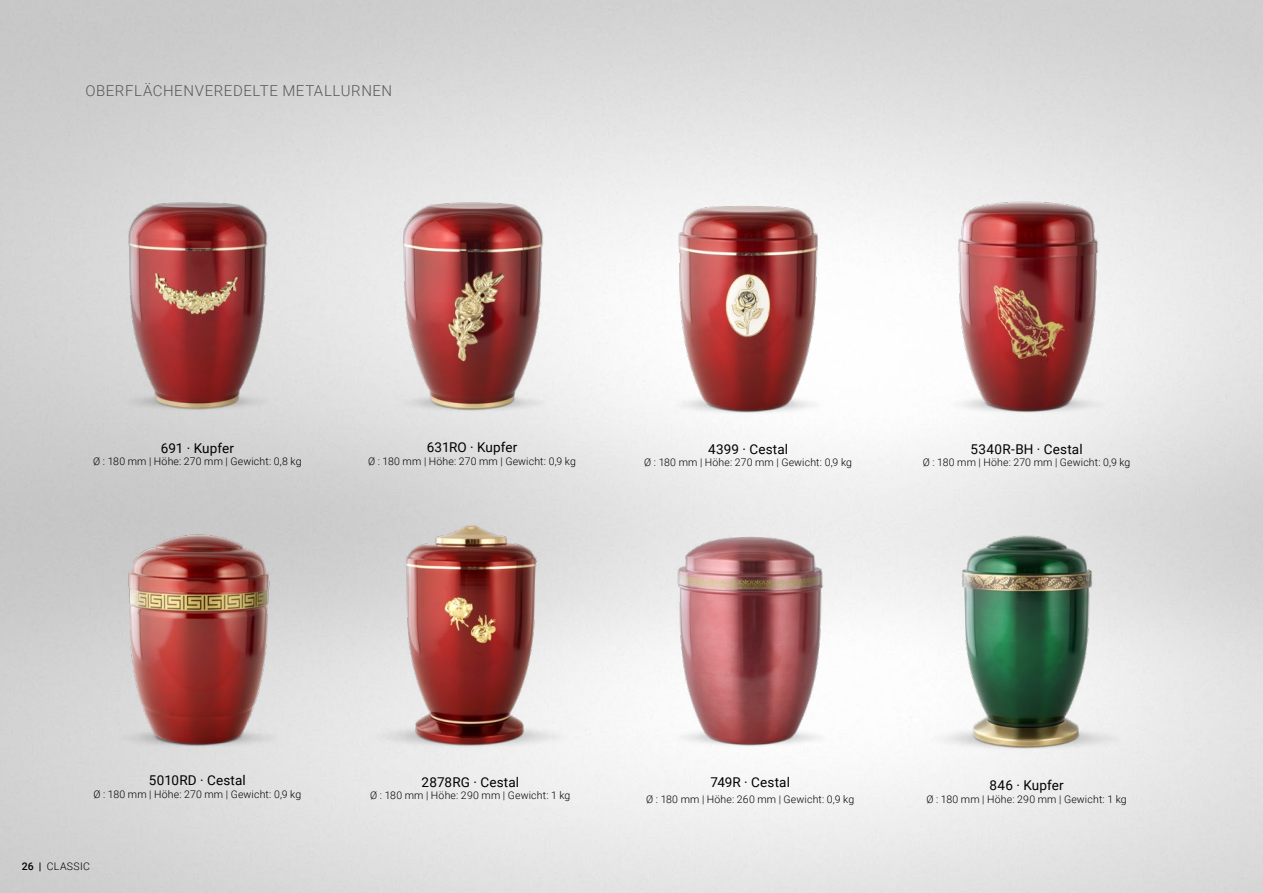
<style>
.page{position:relative;width:1263px;height:893px;background:#fff}
.page>*{position:absolute;margin:0;border:0;box-sizing:border-box;transform-origin:0 0}
.t1{font:300 15px "Roboto";letter-spacing:.04em;color:#575756}
.t2{font:13.5px "Roboto";letter-spacing:.01em;color:#000}
.t3{font:300 10.5px "Roboto";letter-spacing:.02em;color:#000}
.s1{font-weight:500}
</style>
<div class="page">
<img style="left:94px;top:196px;width:206px;height:260px">
<img style="left:369px;top:196px;width:206px;height:259px">
<img style="left:923px;top:522px;width:206px;height:270px">
<img style="left:642px;top:498px;width:216px;height:293px">
<img style="left:641px;top:198px;width:214px;height:259px">
<img style="left:918px;top:198px;width:217px;height:258px">
<img style="left:364px;top:519px;width:213px;height:271px">
<img style="left:91px;top:531px;width:213px;height:259px">
<h1 class="t1" style="left:85px;top:80px;width:308px">OBERFLÄCHENVEREDELTE METALLURNEN</h1>
<p class="t2" style="left:161px;top:438px;width:75px">691 · Kupfer</p>
<p class="t3" style="left:93px;top:454px;width:210px">Ø : 180 mm | Höhe: 270 mm | Gewicht: 0,8 kg</p>
<p class="t2" style="left:427px;top:438px;width:92px">631RO · Kupfer</p>
<p class="t3" style="left:368px;top:454px;width:209px">Ø : 180 mm | Höhe: 270 mm | Gewicht: 0,9 kg</p>
<p class="t2" style="left:708px;top:439px;width:82px">4399 · Cestal</p>
<p class="t3" style="left:644px;top:455px;width:209px">Ø : 180 mm | Höhe: 270 mm | Gewicht: 0,9 kg</p>
<p class="t2" style="left:971px;top:439px;width:113px">5340R-BH · Cestal</p>
<p class="t3" style="left:923px;top:455px;width:209px">Ø : 180 mm | Höhe: 270 mm | Gewicht: 0,9 kg</p>
<p class="t2" style="left:149px;top:771px;width:98px">5010RD · Cestal</p>
<p class="t3" style="left:94px;top:786px;width:209px">Ø : 180 mm | Höhe: 270 mm | Gewicht: 0,9 kg</p>
<p class="t3" style="left:22px;top:858px;width:70px"><span class="s1">26 |</span> CLASSIC</p>
<p class="t2" style="left:422px;top:772px;width:99px">2878RG · Cestal</p>
<p class="t3" style="left:370px;top:788px;width:202px">Ø : 180 mm | Höhe: 290 mm | Gewicht: 1 kg</p>
<p class="t2" style="left:710px;top:772px;width:81px">749R · Cestal</p>
<p class="t3" style="left:646px;top:792px;width:209px">Ø : 180 mm | Höhe: 260 mm | Gewicht: 0,9 kg</p>
<p class="t2" style="left:989px;top:776px;width:76px">846 · Kupfer</p>
<p class="t3" style="left:926px;top:792px;width:202px">Ø : 180 mm | Höhe: 290 mm | Gewicht: 1 kg</p>
</div>
